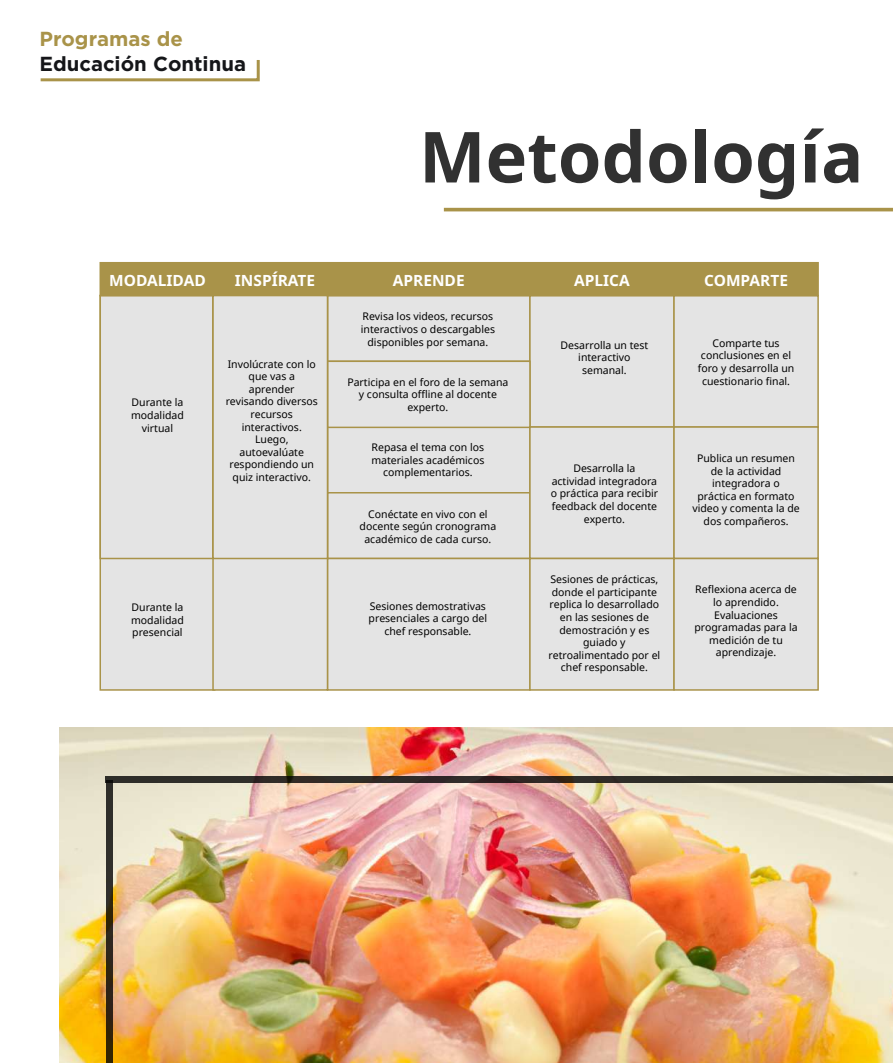
<style>
.page{position:relative;width:893px;height:1063px;background:#fff}
.page>*{position:absolute;margin:0;border:0;box-sizing:border-box;transform-origin:0 0}
.t1{font:700 70.5px "Noto Sans";color:#000}
.t2{font:700 20.25px "Gotham";color:#151619}
.t3{font:700 20.25px "Gotham";color:#a99349}
.t4{font:700 15.45px "Noto Sans";color:#fff}
.t5{font:10.5px/12.6px "Noto Sans";color:#000;text-align:center}
</style>
<div class="page">
<img style="left:59px;top:728px;width:834px;height:335px">
<svg style="left:40px;top:60px;width:220px;height:22px"></svg>
<div style="left:100px;top:295px;width:115px;height:396px;background:#e4e4e4;border:2px solid #a99349"></div>
<div style="left:100px;top:295px;width:114px;height:264px;background:#e4e4e4;border:2px solid #a99349"></div>
<div style="left:327px;top:295px;width:204px;height:133px;background:#e4e4e4"></div>
<div style="left:327px;top:361px;width:204px;height:133px;background:#e4e4e4"></div>
<div style="left:327px;top:492px;width:204px;height:67px;background:#e4e4e4;border:2px solid #a99349"></div>
<div style="left:327px;top:558px;width:204px;height:133px;background:#e4e4e4;border:2px solid #a99349"></div>
<div style="left:529px;top:295px;width:146px;height:133px;background:#e4e4e4;border:2px solid #a99349"></div>
<div style="left:529px;top:426px;width:146px;height:133px;background:#e4e4e4;border:2px solid #a99349"></div>
<div style="left:529px;top:558px;width:146px;height:133px;background:#e4e4e4;border:2px solid #a99349"></div>
<div style="left:327px;top:361px;width:204px;height:67px;background:#e4e4e4;border:2px solid #a99349"></div>
<div style="left:673px;top:295px;width:146px;height:133px;background:#e4e4e4;border:2px solid #a99349"></div>
<div style="left:673px;top:426px;width:146px;height:133px;background:#e4e4e4;border:2px solid #a99349"></div>
<div style="left:673px;top:558px;width:146px;height:133px;background:#e4e4e4;border:2px solid #a99349"></div>
<div style="left:212px;top:295px;width:116px;height:396px;background:#e4e4e4;border:2px solid #a99349"></div>
<div style="left:100px;top:262px;width:719px;height:34px;background:#a99349"></div>
<div style="left:212px;top:295px;width:116px;height:264px;background:#e4e4e4;border:2px solid #a99349"></div>
<svg style="left:444px;top:208px;width:449px;height:3px"></svg>
<svg style="left:106px;top:782px;width:6px;height:281px;background:#2f281a"></svg>
<svg style="left:105px;top:776px;width:788px;height:6px;background:#2e2a26"></svg>
<h2 class="t3" style="left:39px;top:28px;width:145px">Programas de</h2>
<h2 class="t2" style="left:39px;top:52px;width:208px">Educación Continua</h2>
<h1 class="t1" style="left:419px;top:107px;width:446px">Metodología</h1>
<h3 class="t4" style="left:109px;top:269px;width:98px">MODALIDAD</h3>
<h3 class="t4" style="left:235px;top:270px;width:82px">INSPÍRATE</h3>
<h3 class="t4" style="left:393px;top:270px;width:73px">APRENDE</h3>
<h3 class="t4" style="left:574px;top:269px;width:57px">APLICA</h3>
<h3 class="t4" style="left:704px;top:269px;width:85px">COMPARTE</h3>
<p class="t5" style="left:131px;top:396px;width:54px">Durante la modalidad virtual</p>
<p class="t5" style="left:131px;top:601px;width:54px;text-align:justify">Durante la modalidad presencial</p>
<p class="t5" style="left:226px;top:357px;width:94px">Involúcrate con lo que vas a aprender revisando diversos recursos interactivos.<br>Luego, autoevalúate respondiendo un quiz interactivo.</p>
<p class="t5" style="left:361px;top:310px;width:136px">Revisa los videos, recursos interactivos o descargables disponibles por semana.</p>
<p class="t5" style="left:347px;top:375px;width:163px">Participa en el foro de la semana y consulta offline al docente experto.</p>
<p class="t5" style="left:371px;top:441px;width:114px">Repasa el tema con los materiales académicos complementarios.</p>
<p class="t5" style="left:360px;top:507px;width:138px">Conéctate en vivo con el docente según cronograma académico de cada curso.</p>
<p class="t5" style="left:369px;top:599px;width:120px">Sesiones demostrativas presenciales a cargo del chef responsable.</p>
<p class="t5" style="left:561px;top:338px;width:89px">Desarrolla un test interactivo semanal.</p>
<p class="t5" style="left:551px;top:462px;width:109px">Desarrolla la actividad integradora o práctica para recibir feedback del docente experto.</p>
<p class="t5" style="left:548px;top:573px;width:113px">Sesiones de prácticas, donde el participante replica lo desarrollado en las sesiones de demostración y es guiado y retroalimentado por el chef responsable.</p>
<p class="t5" style="left:698px;top:336px;width:98px">Comparte tus conclusiones en el foro y desarrolla un cuestionario final.</p>
<p class="t5" style="left:692px;top:452px;width:109px">Publica un resumen de la actividad integradora o práctica en formato video y comenta la de dos compañeros.</p>
<p class="t5" style="left:694px;top:583px;width:105px">Reflexiona acerca de lo aprendido.<br>Evaluaciones programadas para la medición de tu aprendizaje.</p>
</div>
